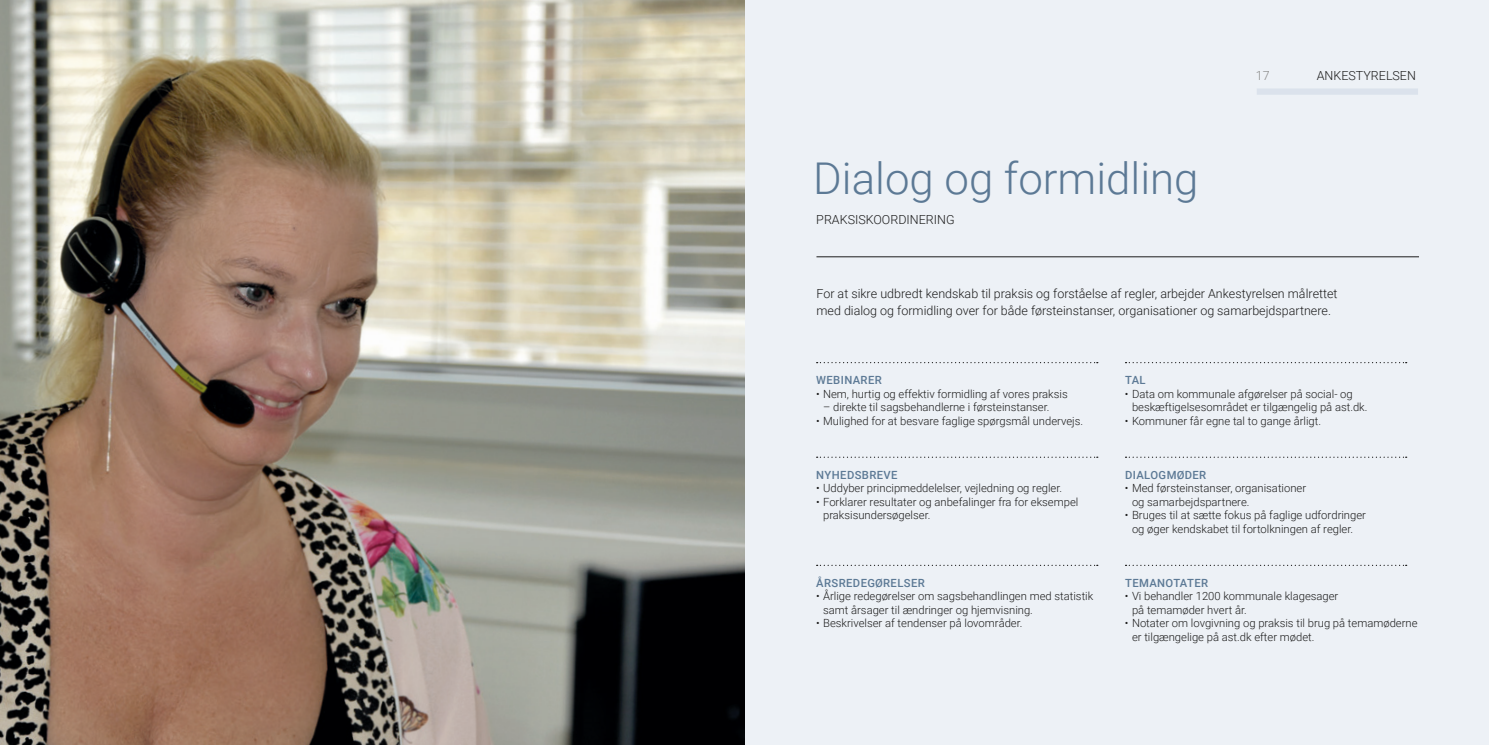
<style>
.page{position:relative;width:1489px;height:745px;background:#fff}
.page>*{position:absolute;margin:0;border:0;box-sizing:border-box;transform-origin:0 0}
.t1{font:300 43.75px "Roboto";color:#5c7995}
.t2{font:300 12.5px/16.9px "Roboto";color:#1c1c1c}
.t3{font:300 12.5px "Roboto";color:#888887}
.t4{font:300 11.25px/13.5px "Roboto";color:#1c1c1c}
.t5{font:500 11.25px "Roboto";letter-spacing:.035em;color:#5c7995}
</style>
<div class="page">
<div style="left:742px;top:0;width:746px;height:744px;background:#edf1f6"></div>
<img style="left:0;top:0;width:744px;height:744px">
<hr style="left:816px;top:256px;width:602px;height:1px;background:#1c1c1c">
<svg style="left:816px;top:362px;width:281px;height:1px"></svg>
<svg style="left:816px;top:456px;width:281px;height:1px"></svg>
<svg style="left:816px;top:564px;width:281px;height:1px"></svg>
<svg style="left:1125px;top:362px;width:281px;height:1px"></svg>
<svg style="left:1125px;top:456px;width:281px;height:1px"></svg>
<svg style="left:1125px;top:564px;width:281px;height:1px"></svg>
<div style="left:1256px;top:88px;width:161px;height:7px;background:#dbe2ec"></div>
<h1 class="t1" style="left:813px;top:147px;width:387px">Dialog og formidling</h1>
<p class="t2" style="left:816px;top:210px;width:140px">PRAKSISKOORDINERING</p>
<p class="t3" style="left:1255px;top:67px;width:15px">17</p>
<p class="t2" style="left:1316px;top:66px;width:101px">ANKESTYRELSEN</p>
<p class="t2" style="left:816px;top:284px;width:522px">For at sikre udbredt kendskab til praksis og forståelse af regler, arbejder Ankestyrelsen målrettet med dialog og formidling over for både førsteinstanser, organisationer og samarbejdspartnere.</p>
<p class="t5" style="left:816px;top:372px;width:67px">WEBINARER</p>
<p class="t4" style="left:816px;top:386px;width:253px">• Nem, hurtig og effektiv formidling af vores praksis</p>
<p class="t4" style="left:823px;top:399px;width:228px">– direkte til sagsbehandlerne i førsteinstanser.</p>
<p class="t4" style="left:816px;top:413px;width:269px">• Mulighed for at besvare faglige spørgsmål undervejs.</p>
<p class="t5" style="left:816px;top:466px;width:83px">NYHEDSBREVE</p>
<p class="t4" style="left:816px;top:480px;width:248px">• Uddyber principmeddelelser, vejledning og regler.</p>
<p class="t4" style="left:823px;top:494px;width:257px;text-indent:-7px">• Forklarer resultater og anbefalinger fra for eksempel praksisundersøgelser.</p>
<p class="t5" style="left:816px;top:574px;width:110px">ÅRSREDEGØRELSER</p>
<p class="t4" style="left:823px;top:588px;width:272px;text-indent:-7px">• Årlige redegørelser om sagsbehandlingen med statistik samt årsager til ændringer og hjemvisning.</p>
<p class="t4" style="left:816px;top:615px;width:208px">• Beskrivelser af tendenser på lovområder.</p>
<p class="t5" style="left:1125px;top:372px;width:22px">TAL</p>
<p class="t4" style="left:1131px;top:386px;width:237px;text-indent:-7px">• Data om kommunale afgørelser på social- og beskæftigelsesområdet er tilgængelig på ast.dk.</p>
<p class="t4" style="left:1124px;top:413px;width:198px">• Kommuner får egne tal to gange årligt.</p>
<p class="t5" style="left:1125px;top:466px;width:83px">DIALOGMØDER</p>
<p class="t4" style="left:1131px;top:480px;width:176px;text-indent:-7px">• Med førsteinstanser, organisationer og samarbejdspartnere.</p>
<p class="t4" style="left:1124px;top:507px;width:242px;text-align:center">• Bruges til at sætte fokus på faglige udfordringer og øger kendskabet til fortolkningen af regler.</p>
<p class="t5" style="left:1125px;top:574px;width:84px">TEMANOTATER</p>
<p class="t4" style="left:1131px;top:588px;width:208px;text-indent:-7px">• Vi behandler 1200 kommunale klagesager på temamøder hvert år.</p>
<p class="t4" style="left:1131px;top:615px;width:287px;text-indent:-7px">• Notater om lovgivning og praksis til brug på temamøderne er tilgængelige på ast.dk efter mødet.</p>
</div>
